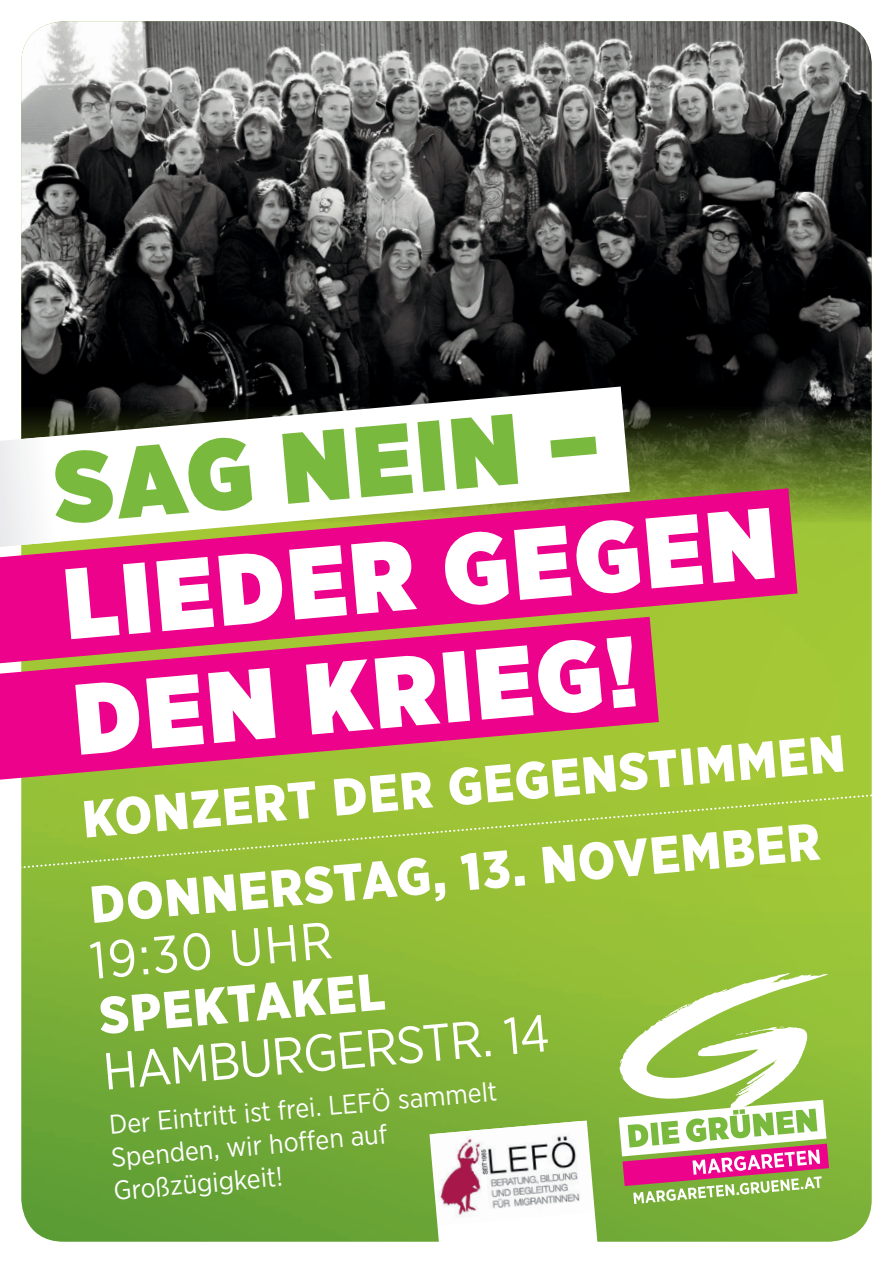
<style>
.page{position:relative;width:893px;height:1263px;background:#fff}
.page>*{position:absolute;margin:0;border:0;box-sizing:border-box;transform-origin:0 0}
.t1{font:900 100.2px/115.8px "Gotham Narrow";color:#fff}
.t2{font:900 100.2px "Gotham Narrow";color:#79ba3e}
.t3{font:900 52.2px/85.8px "Gotham Narrow";color:#fff}
.t4{font:52.2px "Gotham Narrow";color:#fff}
.t5{font:27px/33px "Gotham Narrow";color:#fff}
</style>
<div class="page">
<img style="left:21px;top:523px;width:851px;height:719px">
<img style="left:21px;top:21px;width:851px;height:502px">
<svg style="left:21px;top:386px;width:609px;height:102px"></svg>
<svg style="left:0;top:488px;width:797px;height:175px;fill:#ed028c"></svg>
<svg style="left:0;top:617px;width:659px;height:157px;background:#dc2b79"></svg>
<svg style="left:0;top:437px;width:56px;height:110px"></svg>
<svg style="left:0;top:774px;width:872px;height:99px;background:#9fc43c"></svg>
<svg style="left:618px;top:973px;width:211px;height:231px"></svg>
<svg style="left:429px;top:1120px;width:169px;height:122px"></svg>
<img style="left:431px;top:1121px;width:162px;height:104px">
<h1 class="t2" style="left:49px;top:421px;width:547px;rotate:-5deg">Sag nein –</h1>
<h1 class="t1" style="left:60px;top:545px;width:714px;rotate:-5deg">Lieder gegen den Krieg!</h1>
<h2 class="t3" style="left:79px;top:776px;width:766px;rotate:-5deg">Konzert der Gegenstimmen<br>Donnerstag, 13. November</h2>
<h2 class="t4" style="left:87px;top:928px;width:245px;rotate:-5deg">19:30 Uhr</h2>
<h2 class="t3" style="left:96px;top:972px;width:288px;rotate:-5deg">Spektakel</h2>
<h2 class="t4" style="left:100px;top:1039px;width:449px;rotate:-5deg">Hamburgerstr. 14</h2>
<p class="t5" style="left:106px;top:1108px;width:397px;rotate:-5deg">DerEintritt ist frei. LEFÖ sammelt<br>Spenden, wirhoff en auf<br>Großzügigkeit!</p>
</div>
